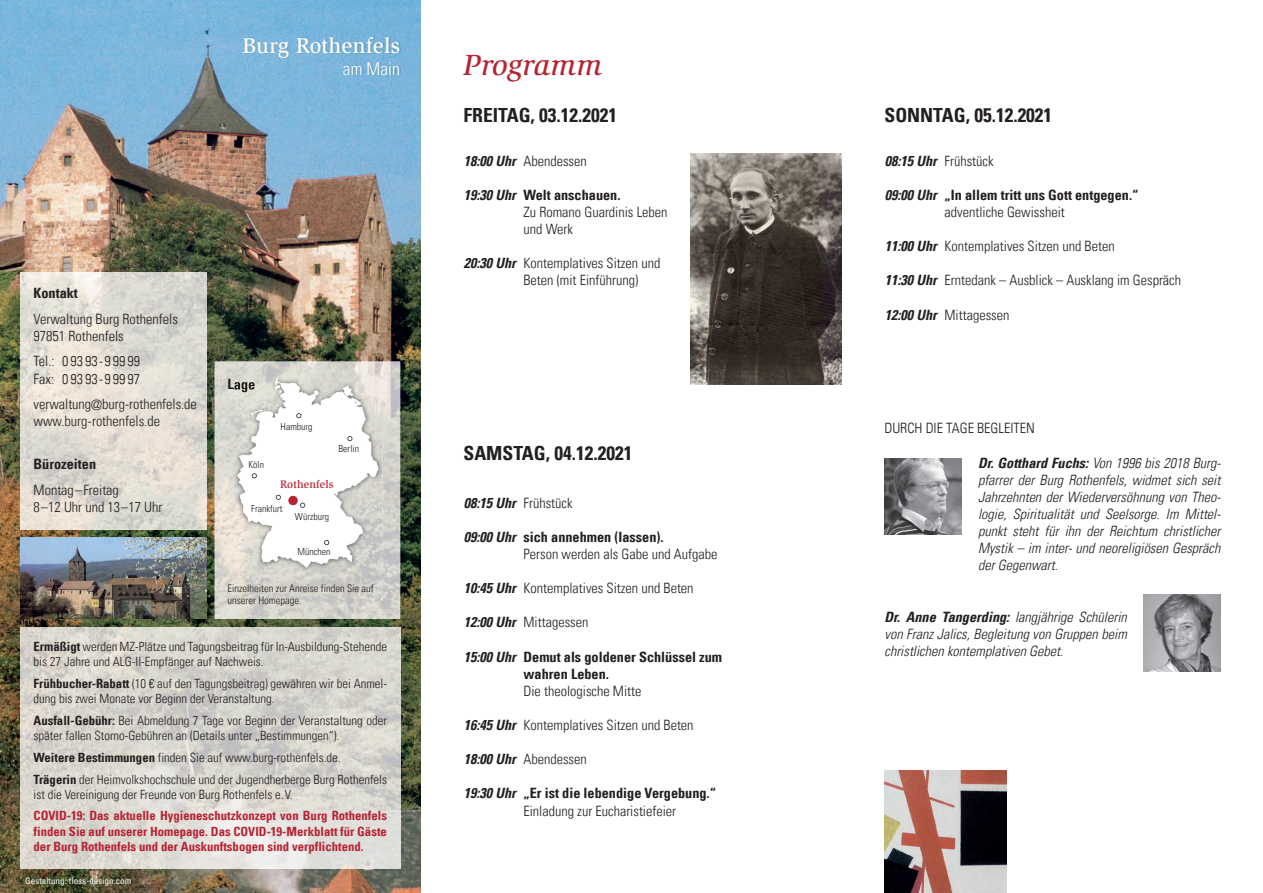
<style>
.page{position:relative;width:1263px;height:893px;background:#fff}
.page>*{position:absolute;margin:0;border:0;box-sizing:border-box;transform-origin:0 0}
.t1{font:italic 500 30px "Slimbach";letter-spacing:.01em;color:#b72332}
.t2{font:500 22.05px "Slimbach";letter-spacing:.01em;color:#fff}
.t3{font:700 condensed 19.5px "Univers LT";color:#231f20}
.t4{font:300 condensed 17.85px "Univers LT";color:#fff}
.t5{font:300 condensed 14.25px/17.1px "Univers LT";color:#231f20}
.t6{font:italic 300 condensed 14.25px/17.1px "Univers LT";color:#231f20;text-align:justify}
.t7{font:700 condensed 14.25px/17.1px "Univers LT";color:#231f20}
.t8{font:300 condensed 12.75px/15.3px "Univers LT";color:#231f20}
.t9{font:700 condensed 12.75px/15.3px "Univers LT";color:#b72332;text-align:justify}
.t10{font:500 11.25px "Slimbach";letter-spacing:.01em;color:#b72332}
.t11{font:300 condensed 10.5px/12.6px "Univers LT";color:#231f20}
.t12{font:300 condensed 9.75px "Univers LT";color:#231f20}
.t13{font:condensed 9px "Univers LT";letter-spacing:.005em;color:#fff}
.s1{font-weight:700}
.s2{font-weight:700;font-style:italic}
.s3{font-style:italic}
.s4{font-weight:300}
</style>
<div class="page">
<img style="left:0;top:0;width:421px;height:893px">
<img style="left:242px;top:36px;width:159px;height:40px">
<img style="left:21px;top:272px;width:185px;height:257px">
<img style="left:215px;top:362px;width:185px;height:257px">
<img style="left:233px;top:374px;width:150px;height:198px">
<svg style="left:228px;top:378px;width:151px;height:190px"></svg>
<img style="left:21px;top:627px;width:379px;height:242px">
<img style="left:21px;top:538px;width:185px;height:81px">
<img style="left:884px;top:458px;width:77px;height:77px">
<img style="left:1144px;top:595px;width:76px;height:76px">
<img style="left:884px;top:770px;width:123px;height:123px">
<img style="left:690px;top:154px;width:152px;height:230px">
<h2 class="t2" style="left:243px;top:32px;width:159px">Burg Rothenfels</h2>
<p class="t4" style="left:343px;top:58px;width:59px">am Main</p>
<p class="t7" style="left:34px;top:284px;width:46px">Kontakt</p>
<p class="t5" style="left:34px;top:310px;width:146px">Verwaltung Burg Rothenfels<br>97851 Rothenfels</p>
<p class="t5" style="left:34px;top:353px;width:108px">Tel.: 0 93 93-9 99 99<br>Fax: 0 93 93-9 99 97</p>
<p class="t5" style="left:34px;top:396px;width:165px">verwaltung@burg-rothenfels.de www.burg-rothenfels.de</p>
<p class="t7" style="left:34px;top:455px;width:64px">Bürozeiten</p>
<p class="t5" style="left:34px;top:481px;width:130px">Montag–Freitag<br>8–12 Uhr und 13–17 Uhr</p>
<p class="t12" style="left:281px;top:420px;width:33px">Hamburg</p>
<p class="t12" style="left:338px;top:443px;width:22px">Berlin</p>
<p class="t12" style="left:248px;top:459px;width:17px">Köln</p>
<p class="t12" style="left:251px;top:503px;width:33px">Frankfurt</p>
<p class="t10" style="left:280px;top:477px;width:55px">Rothenfels</p>
<p class="t12" style="left:295px;top:511px;width:36px">Würzburg</p>
<p class="t12" style="left:297px;top:546px;width:35px">München</p>
<p class="t11" style="left:227px;top:581px;width:148px">Einzelheiten zur Anreise finden Sie auf unserer Homepage.</p>
<p class="t8" style="left:34px;top:639px;width:355px"><span class="s1">Ermäßigt</span> werden MZ-Plätze und Tagungsbeitrag für In-Ausbildung-Stehende bis 27 Jahre und ALG-II-Empfänger auf Nachweis.</p>
<p class="t8" style="left:34px;top:676px;width:355px"><span class="s1">Frühbucher-Rabatt</span> (10 € auf den Tagungsbeitrag) gewähren wir bei Anmel&shy;dung bis zwei Monate vor Beginn der Veranstaltung.</p>
<p class="t8" style="left:34px;top:713px;width:355px"><span class="s1">Ausfall-Gebühr:</span> Bei Abmeldung 7 Tage vor Beginn der Veranstaltung oder später fallen Storno-Gebühren an (Details unter „Bestimmungen“).</p>
<p class="t8" style="left:34px;top:746px;width:355px;line-height:21.6px"><span class="s1">Weitere Bestimmungen</span> finden Sie auf www.burg-rothenfels.de.<br><span class="s1">Trägerin</span> der Heimvolkshochschule und der Jugendherberge Burg Rothenfels</p>
<p class="t8" style="left:34px;top:787px;width:261px">ist die Vereinigung der Freunde von Burg Rothenfels e.V.</p>
<p class="t9" style="left:34px;top:808px;width:355px">COVID-19: Das aktuelle Hygieneschutzkonzept von Burg Rothenfels finden Sie auf unserer Homepage. Das COVID-19-Merkblatt für Gäste der Burg Rothenfels und der Auskunftsbogen sind verpflichtend.</p>
<p class="t13" style="left:25px;top:875px;width:108px">Gestaltung: floss-design.com</p>
<h1 class="t1" style="left:463px;top:48px;width:140px">Programm</h1>
<h3 class="t3" style="left:463px;top:103px;width:155px">FREITAG, 03.12.2021</h3>
<p class="t5" style="left:464px;top:152px;width:125px"><span class="s2">18:00 Uhr</span> Abendessen</p>
<p class="t5" style="left:523px;top:186px;width:145px;text-indent:-60px"><span class="s2">19:30 Uhr</span> <span class="s1">Welt anschauen.<br></span>Zu Romano Guardinis Leben und Werk</p>
<p class="t5" style="left:523px;top:255px;width:138px;text-indent:-60px"><span class="s2">20:30 Uhr</span> Kontemplatives Sitzen und<br>Beten (mit Einführung)</p>
<h3 class="t3" style="left:463px;top:441px;width:170px">SAMSTAG, 04.12.2021</h3>
<p class="t5" style="left:464px;top:494px;width:110px"><span class="s2">08:15 Uhr</span> Frühstück</p>
<p class="t5" style="left:523px;top:528px;width:195px;text-indent:-60px"><span class="s2">09:00 Uhr</span> <span class="s1">sich annehmen (lassen).<br></span>Person werden als Gabe und Aufgabe</p>
<p class="t5" style="left:464px;top:580px;width:231px"><span class="s2">10:45 Uhr</span> Kontemplatives Sitzen und Beten</p>
<p class="t5" style="left:464px;top:614px;width:126px"><span class="s2">12:00 Uhr</span> Mittagessen</p>
<p class="t7" style="left:523px;top:648px;width:200px;text-indent:-60px"><span class="s3">15:00 Uhr</span> Demut als goldener Schlüssel zum wahren Leben.</p>
<p class="t5" style="left:523px;top:682px;width:119px">Die theologische Mitte</p>
<p class="t5" style="left:464px;top:716px;width:231px"><span class="s2">16:45 Uhr</span> Kontemplatives Sitzen und Beten</p>
<p class="t5" style="left:464px;top:751px;width:125px"><span class="s2">18:00 Uhr</span> Abendessen</p>
<p class="t7" style="left:523px;top:785px;width:194px;text-indent:-60px"><span class="s3">19:30 Uhr</span> „Er ist die lebendige Vergebung.“<br><span class="s4">Einladung zur Eucharistiefeier</span></p>
<h3 class="t3" style="left:884px;top:103px;width:169px">SONNTAG, 05.12.2021</h3>
<p class="t5" style="left:885px;top:152px;width:110px"><span class="s2">08:15 Uhr</span> Frühstück</p>
<p class="t7" style="left:944px;top:186px;width:195px;text-indent:-60px"><span class="s3">09:00 Uhr</span> „In allem tritt uns Gott entgegen.“ <span class="s4">adventliche Gewissheit</span></p>
<p class="t5" style="left:885px;top:238px;width:231px"><span class="s2">11:00 Uhr</span> Kontemplatives Sitzen und Beten</p>
<p class="t5" style="left:885px;top:272px;width:298px"><span class="s2">11:30 Uhr</span> Erntedank – Ausblick – Ausklang im Gespräch</p>
<p class="t5" style="left:885px;top:306px;width:126px"><span class="s2">12:00 Uhr</span> Mittagessen</p>
<p class="t5" style="left:884px;top:420px;width:152px">DURCH DIE TAGE BEGLEITEN</p>
<p class="t6" style="left:978px;top:454px;width:244px"><span class="s1">Dr. Gotthard Fuchs:</span> Von 1996 bis 2018 Burg&shy;pfarrer der Burg Rothenfels, widmet sich seit Jahrzehnten der Wiederversöhnung von Theo&shy;logie, Spiritualität und Seelsorge. Im Mittel&shy;punkt steht für ihn der Reichtum christlicher Mystik – im inter- und neoreligiösen Gespräch der Gegenwart.</p>
<p class="t6" style="left:884px;top:608px;width:244px"><span class="s1">Dr. Anne Tangerding:</span> langjährige Schülerin von Franz Jalics, Begleitung von Gruppen beim christlichen kontemplativen Gebet.</p>
</div>
